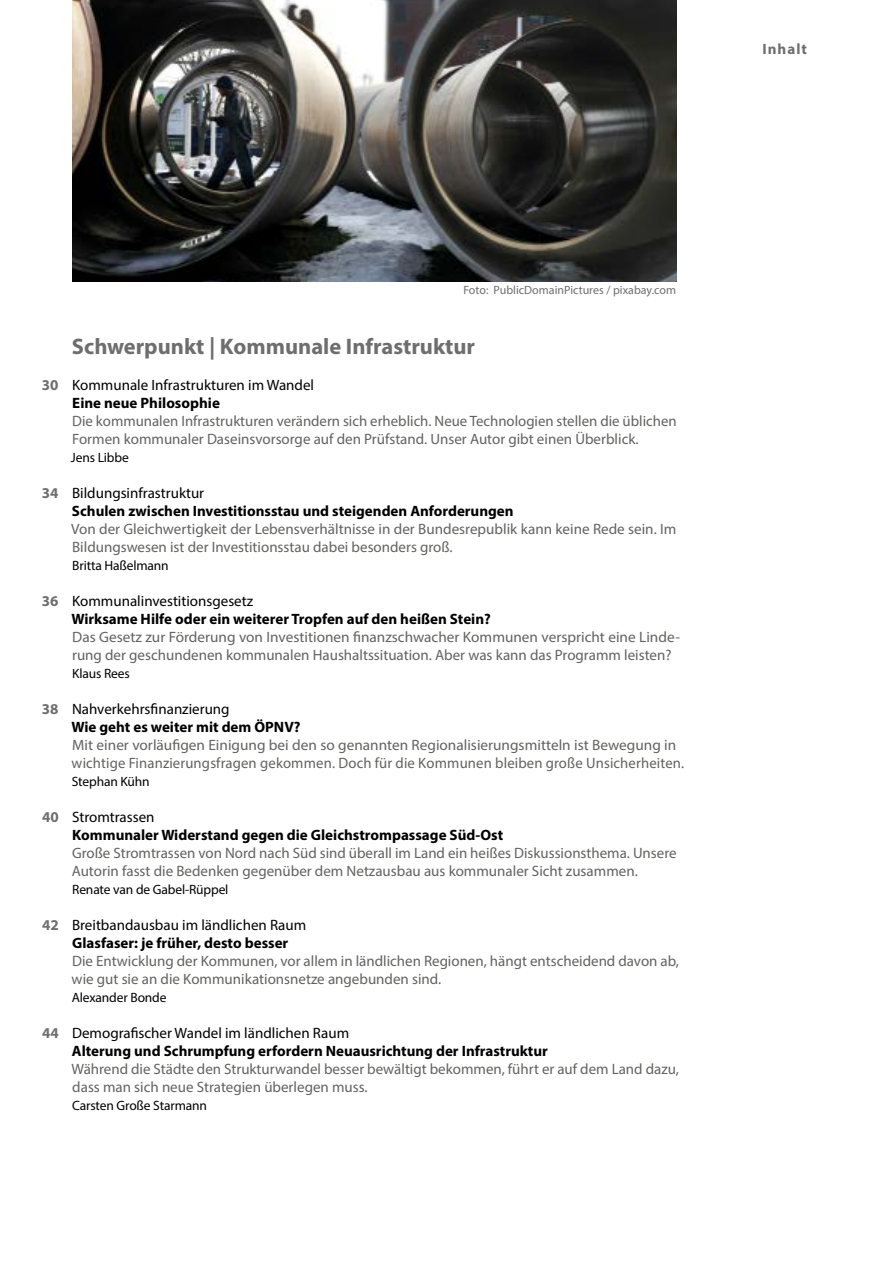
<style>
.page{position:relative;width:893px;height:1263px;background:#fff}
.page>*{position:absolute;margin:0;border:0;box-sizing:border-box;transform-origin:0 0}
.t1{font:700 22.5px "Myriad Pro";color:#6e6e6e}
.t2{font:15px/18px "Myriad Pro";color:#626261}
.t3{font:700 15px/18px "Myriad Pro";color:#000}
.t4{font:15px/18px "Myriad Pro";color:#000}
.t5{font:700 15px "Myriad Pro";letter-spacing:.07em;color:#6e6e6e}
.t6{font:13.5px "Myriad Pro";letter-spacing:-.01em;color:#000}
.t7{font:12px "Myriad Pro";color:#6e6e6e}
.s1{font-weight:700;color:#6e6e6e}
.s2{font-weight:700}
.s3{color:#6e6e6e}
.s4{font-weight:400}
</style>
<div class="page">
<img style="left:72px;top:0;width:605px;height:281px">
<p class="t5" style="left:762px;top:39px;width:46px">Inhalt</p>
<p class="t7" style="left:463px;top:283px;width:214px">Foto: PublicDomainPictures / pixabay.com</p>
<h1 class="t1" style="left:72px;top:331px;width:405px">Schwerpunkt | Kommunale Infrastruktur</h1>
<p class="t4" style="left:72px;top:375px;width:243px;text-indent:-30px"><span class="s1">30</span> Kommunale Infrastrukturen im Wandel<br><span class="s2">Eine neue Philosophie</span></p>
<p class="t2" style="left:72px;top:411px;width:606px">Die kommunalen Infrastrukturen verändern sich erheblich. Neue Technologien stellen die üblichen<br>Formen kommunaler Daseinsvorsorge auf den Prüfstand. Unser Autor gibt einen Überblick.</p>
<p class="t6" style="left:71px;top:449px;width:59px">Jens Libbe</p>
<p class="t3" style="left:72px;top:483px;width:443px;text-indent:-30px"><span class="s3">34</span> <span class="s4">Bildungsinfrastruktur<br></span>Schulen zwischen Investitionsstau und steigenden Anforderungen</p>
<p class="t2" style="left:71px;top:519px;width:607px">Von der Gleichwertigkeit der Lebensverhältnisse in der Bundesrepublik kann keine Rede sein. Im<br>Bildungswesen ist der Investitionsstau dabei besonders groß.</p>
<p class="t6" style="left:72px;top:557px;width:98px">Britta Haßelmann</p>
<p class="t3" style="left:72px;top:591px;width:421px;text-indent:-30px"><span class="s3">36</span> <span class="s4">Kommunalinvestitionsgesetz<br></span>Wirksame Hilfe oder ein weiterer Tropfen auf den heißen Stein?</p>
<p class="t2" style="left:72px;top:627px;width:609px">Das Gesetz zur Förderung von Investitionen finanzschwacher Kommunen verspricht eine Linde&shy;rung der geschundenen kommunalen Haushaltssituation. Aber was kann das Programm leisten?</p>
<p class="t6" style="left:72px;top:665px;width:59px">Klaus Rees</p>
<p class="t3" style="left:72px;top:699px;width:231px;text-indent:-30px"><span class="s3">38</span> <span class="s4">Nahverkehrsfinanzierung<br></span>Wie geht es weiter mit dem ÖPNV?</p>
<p class="t2" style="left:72px;top:735px;width:614px">Mit einer vorläufigen Einigung bei den so genannten Regionalisierungsmitteln ist Bewegung in wichtige Finanzierungsfragen gekommen. Doch für die Kommunen bleiben große Unsicherheiten.</p>
<p class="t6" style="left:72px;top:773px;width:79px">Stephan Kühn</p>
<p class="t3" style="left:72px;top:807px;width:432px;text-indent:-30px"><span class="s3">40</span> <span class="s4">Stromtrassen<br></span>Kommunaler Widerstand gegen die Gleichstrompassage Süd-Ost</p>
<p class="t2" style="left:72px;top:843px;width:606px">Große Stromtrassen von Nord nach Süd sind überall im Land ein heißes Diskussionsthema. Unsere<br>Autorin fasst die Bedenken gegenüber dem Netzausbau aus kommunaler Sicht zusammen.</p>
<p class="t6" style="left:72px;top:881px;width:158px">Renate van de Gabel-Rüppel</p>
<p class="t4" style="left:72px;top:915px;width:236px;text-indent:-30px"><span class="s1">42</span> Breitbandausbau im ländlichen Raum<br><span class="s2">Glasfaser: je früher, desto besser</span></p>
<p class="t2" style="left:72px;top:951px;width:609px">Die Entwicklung der Kommunen, vor allem in ländlichen Regionen, hängt entscheidend davon ab, wie gut sie an die Kommunikationsnetze angebunden sind.</p>
<p class="t6" style="left:72px;top:989px;width:96px">Alexander Bonde</p>
<p class="t3" style="left:72px;top:1023px;width:477px;text-indent:-30px"><span class="s3">44</span> <span class="s4">Demografischer Wandel im ländlichen Raum<br></span>Alterung und Schrumpfung erfordern Neuausrichtung der Infrastruktur</p>
<p class="t2" style="left:72px;top:1059px;width:609px">Während die Städte den Strukturwandel besser bewältigt bekommen, führt er auf dem Land dazu, dass man sich neue Strategien überlegen muss.</p>
<p class="t6" style="left:72px;top:1097px;width:136px">Carsten Große Starmann</p>
</div>
